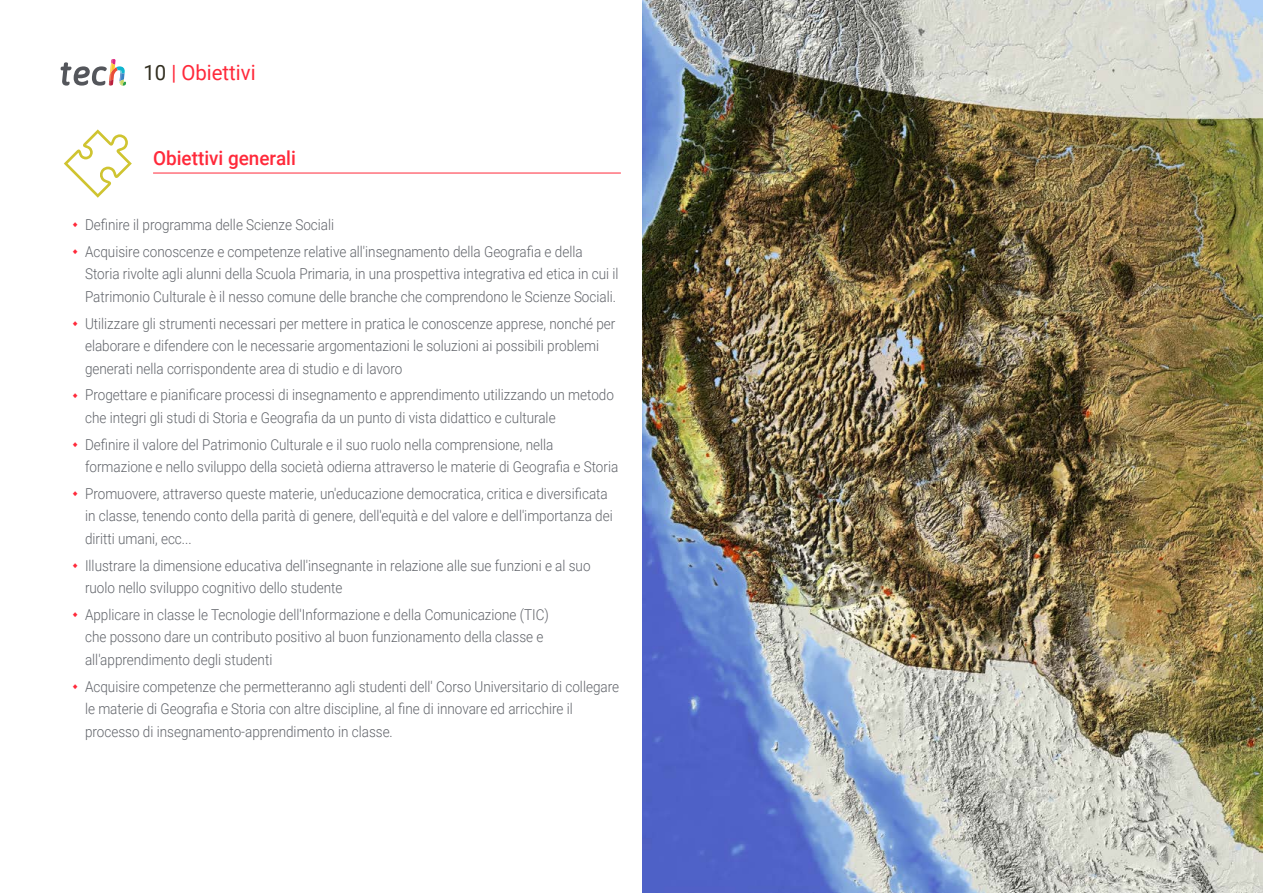
<style>
.page{position:relative;width:1263px;height:893px;background:#fff}
.page>*{position:absolute;margin:0;border:0;box-sizing:border-box;transform-origin:0 0}
.t1{font:21px "Roboto";color:#ff293a}
.t2{font:500 19.5px "Roboto";color:#ff293a}
.t3{font:300 15px/22.5px "Roboto";color:#61646a;scale:.9 1}
.s1{color:#312e20}
</style>
<div class="page">
<hr style="left:153px;top:173px;width:468px;height:1px;background:#ff293a">
<svg style="left:64px;top:129px;width:68px;height:69px"></svg>
<svg style="left:61px;top:59px;width:65px;height:27px"></svg>
<img style="left:642px;top:0;width:621px;height:893px">
<h1 class="t1" style="left:144px;top:57px;width:114px"><span class="s1">10</span> | Obiettivi</h1>
<h2 class="t2" style="left:153px;top:144px;width:144px">Obiettivi generali</h2>
<p class="t3" style="left:85px;top:211px;width:554px;line-height:26.7px">Definire il programma delle Scienze Sociali<br>Acquisire conoscenze e competenze relative all'insegnamento della Geografia e della</p>
<p class="t3" style="left:85px;top:262px;width:594px">Storia rivolte agli alunni della Scuola Primaria, in una prospettiva integrativa ed etica in cui il<br>Patrimonio Culturale è il nesso comune delle branche che comprendono le Scienze Sociali.</p>
<p class="t3" style="left:85px;top:311px;width:591px">Utilizzare gli strumenti necessari per mettere in pratica le conoscenze apprese, nonché per elaborare e difendere con le necessarie argomentazioni le soluzioni ai possibili problemi generati nella corrispondente area di studio e di lavoro</p>
<p class="t3" style="left:85px;top:383px;width:589px">Progettare e pianificare processi di insegnamento e apprendimento utilizzando un metodo che integri gli studi di Storia e Geografia da un punto di vista didattico e culturale</p>
<p class="t3" style="left:85px;top:432px;width:594px">Definire il valore del Patrimonio Culturale e il suo ruolo nella comprensione, nella formazione e nello sviluppo della società odierna attraverso le materie di Geografia e Storia</p>
<p class="t3" style="left:85px;top:482px;width:588px">Promuovere, attraverso queste materie, un'educazione democratica, critica e diversificata in classe, tenendo conto della parità di genere, dell'equità e del valore e dell'importanza dei diritti umani, ecc...</p>
<p class="t3" style="left:85px;top:553px;width:563px">Illustrare la dimensione educativa dell'insegnante in relazione alle sue funzioni e al suo ruolo nello sviluppo cognitivo dello studente</p>
<p class="t3" style="left:85px;top:603px;width:517px">Applicare in classe le Tecnologie dell'Informazione e della Comunicazione (TIC) che possono dare un contributo positivo al buon funzionamento della classe e all'apprendimento degli studenti</p>
<p class="t3" style="left:85px;top:674px;width:595px">Acquisire competenze che permetteranno agli studenti dell' Corso Universitario di collegare le materie di Geografia e Storia con altre discipline, al fine di innovare ed arricchire il processo di insegnamento-apprendimento in classe.</p>
</div>
